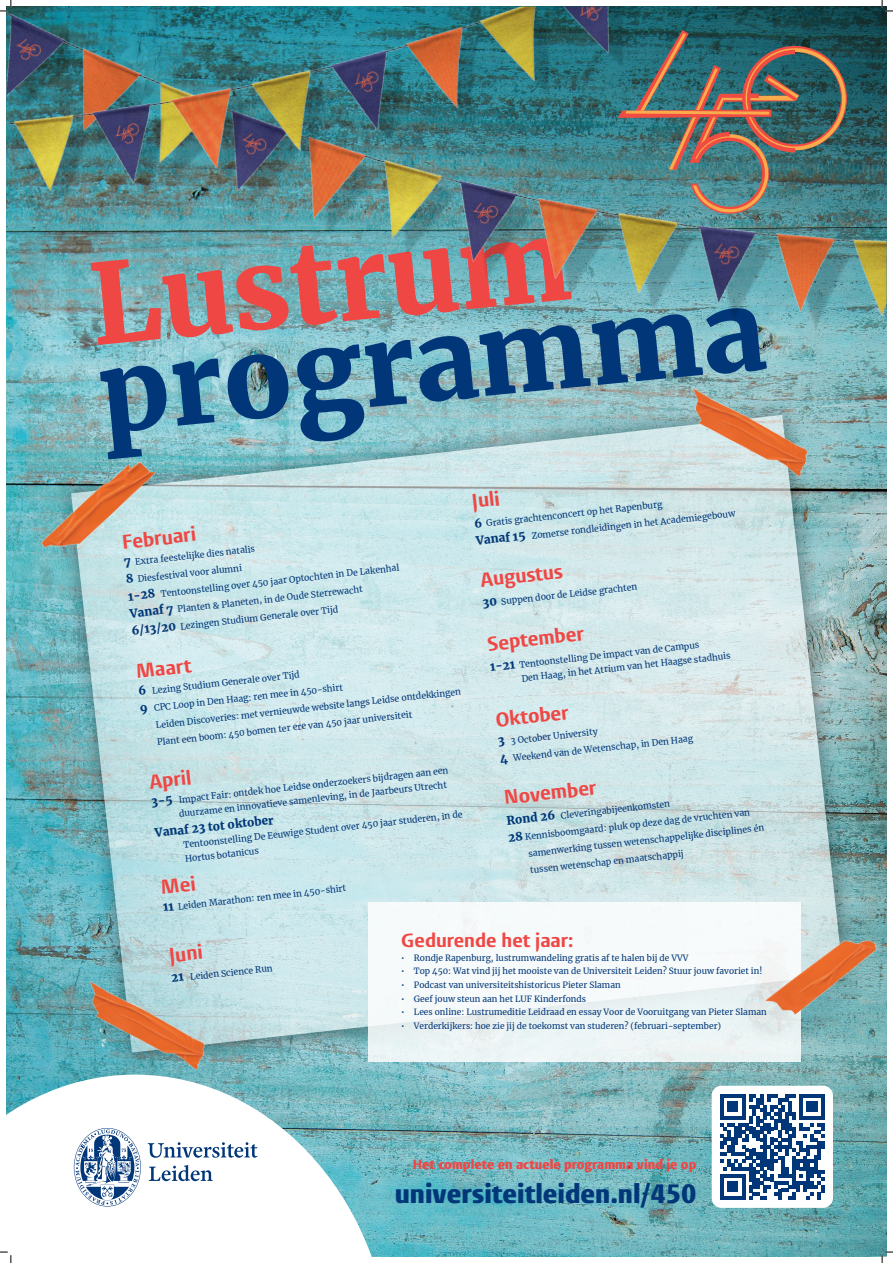
<style>
.page{position:relative;width:893px;height:1263px;background:#fff}
.page>*{position:absolute;margin:0;border:0;box-sizing:border-box;transform-origin:0 0}
.t1{font:900 111px "Merriweather";color:#013778}
.t2{font:900 111px "Merriweather";color:#ef4744}
.t3{font:900 27.6px "Vestula Pro";color:#013778}
.t4{font:700 20.55px "Vestula Pro";color:#ef4744}
.t5{font:700 19.95px "Vestula Pro";color:#ef4744}
.t6{font:900 13.8px "Vestula Pro";color:#ef4744}
.t7{font:900 11.7px "Merriweather";color:#013778}
.t8{font:8.85px/17.2px "Merriweather";color:#013778}
.t9{font:8.55px "Merriweather";color:#013778}
.s1{font-weight:900;font-size:11.7px}
</style>
<div class="page">
<img style="left:687px;top:425px;width:199px;height:831px">
<div style="left:53px;top:396px;width:810px;height:677px;background:#000;opacity:.75"></div>
<svg style="left:687px;top:425px;width:156px;height:627px"></svg>
<svg style="left:687px;top:903px;width:114px;height:159px;fill:#f4f7f7"></svg>
<img style="left:6px;top:425px;width:671px;height:831px">
<svg style="left:6px;top:1074px;width:386px;height:182px"></svg>
<svg style="left:148px;top:1142px;width:110px;height:39px"></svg>
<svg style="left:74px;top:1128px;width:67px;height:78px"></svg>
<div style="left:712px;top:1086px;width:121px;height:122px;background:#fff;border-radius:10px"></div>
<svg style="left:720px;top:1094px;width:105px;height:105px"></svg>
<div style="left:6px;top:7px;width:880px;height:418px;background:#000;opacity:.17"></div>
<img style="left:6px;top:7px;width:880px;height:384px">
<div style="left:6px;top:7px;width:670px;height:301px;background:#000;opacity:.17"></div>
<img style="left:6px;top:7px;width:656px;height:227px">
<img style="left:37px;top:452px;width:124px;height:103px">
<img style="left:687px;top:385px;width:127px;height:98px">
<img style="left:84px;top:978px;width:127px;height:98px">
<img style="left:762px;top:937px;width:118px;height:81px">
<svg style="left:618px;top:30px;width:229px;height:184px"></svg>
<svg style="left:0;top:0;width:12px;height:12px"></svg>
<svg style="left:0;top:1252px;width:12px;height:11px"></svg>
<svg style="left:882px;top:0;width:11px;height:12px"></svg>
<svg style="left:882px;top:1252px;width:11px;height:11px"></svg>
<svg style="left:161px;top:875px;width:34px;height:19px"></svg>
<h1 class="t2" style="left:82px;top:230px;width:483px;rotate:-6deg">Lustrum</h1>
<h1 class="t1" style="left:91px;top:318px;width:670px;rotate:-6deg">programma</h1>
<h3 class="t4" style="left:121px;top:529px;width:76px;rotate:-6deg">Februari</h3>
<p class="t8" style="left:123px;top:554px;width:275px;rotate:-6deg"><span class="s1">7</span> Extra feestelijke dies natalis<br><span class="s1">8</span> Diesfestival voor alumni<br><span class="s1">1-28</span> Tentoonstelling over 450 jaar Optochten in De Lakenhal <span class="s1">Vanaf 7</span> Planten &amp; Planeten, in de Oude Sterrewacht <span class="s1">6/13/20</span> Lezingen Studium Generale over Tijd</p>
<h3 class="t4" style="left:135px;top:658px;width:57px;rotate:-6deg">Maart</h3>
<p class="t8" style="left:137px;top:683px;width:164px;rotate:-6deg"><span class="s1">6</span> Lezing Studium Generale over Tijd</p>
<p class="t8" style="left:139px;top:700px;width:205px;rotate:-6deg"><span class="s1">9</span> CPC Loop in Den Haag: ren mee in 450-shirt</p>
<p class="t8" style="left:155px;top:715px;width:308px;rotate:-6deg">Leiden Discoveries: met vernieuwde website langs Leidse ontdekkingen</p>
<p class="t8" style="left:156px;top:733px;width:258px;rotate:-6deg">Plant een boom: 450 bomen ter ere van 450 jaar universiteit</p>
<h3 class="t4" style="left:148px;top:769px;width:44px;rotate:-6deg">April</h3>
<p class="t8" style="left:177px;top:792px;width:274px;line-height:14.1px;text-indent:-26px;rotate:-6deg"><span class="s1">3-5</span> Impact Fair: ontdek hoe Leidse onderzoekers bijdragen aan een duurzame en innovatieve samenleving, in de Jaarbeurs Utrecht</p>
<h3 class="t7" style="left:154px;top:824px;width:121px;rotate:-6deg">Vanaf 23 tot oktober</h3>
<p class="t8" style="left:183px;top:837px;width:282px;line-height:14.5px;rotate:-6deg">Tentoonstelling De Eeuwige Student over 450 jaar studeren, in de<br>Hortus botanicus</p>
<p class="t8" style="left:162px;top:899px;width:186px;rotate:-6deg"><span class="s1">11</span> Leiden Marathon: ren mee in 450-shirt</p>
<h3 class="t4" style="left:470px;top:488px;width:29px;rotate:-6deg">Juli</h3>
<p class="t8" style="left:473px;top:515px;width:262px;rotate:-6deg"><span class="s1">6</span> Gratis grachtenconcert op het Rapenburg<br><span class="s1">Vanaf 15</span> Zomerse rondleidingen in het Academiegebouw</p>
<h3 class="t4" style="left:479px;top:567px;width:85px;rotate:-6deg">Augustus</h3>
<p class="t8" style="left:482px;top:594px;width:157px;rotate:-6deg"><span class="s1">30</span> Suppen door de Leidse grachten</p>
<h3 class="t4" style="left:486px;top:631px;width:99px;rotate:-6deg">September</h3>
<p class="t8" style="left:519px;top:657px;width:212px;line-height:14px;text-indent:-30px;rotate:-6deg"><span class="s1">1-21</span> Tentoonstelling De impact van de Campus<br>Den Haag, in het Atrium van het Haagse stadhuis</p>
<h3 class="t4" style="left:494px;top:707px;width:75px;rotate:-6deg">Oktober</h3>
<p class="t8" style="left:497px;top:733px;width:196px;rotate:-6deg"><span class="s1">3</span> 3 October University<br><span class="s1">4</span> Weekend van de Wetenschap, in Den Haag</p>
<h3 class="t4" style="left:503px;top:784px;width:94px;rotate:-6deg">November</h3>
<p class="t8" style="left:506px;top:812px;width:166px;rotate:-6deg"><span class="s1">Rond 26</span> Cleveringabijeenkomsten</p>
<p class="t8" style="left:508px;top:829px;width:244px;rotate:-6deg"><span class="s1">28</span> Kennisboomgaard: pluk op deze dag de vruchten van</p>
<p class="t8" style="left:527px;top:844px;width:239px;rotate:-6deg">samenwerking tussen wetenschappelijke disciplines én</p>
<p class="t8" style="left:529px;top:861px;width:156px;rotate:-6deg">tussen wetenschap en maatschappij</p>
<h3 class="t4" style="left:168px;top:942px;width:35px;rotate:-6deg">Juni</h3>
<p class="t8" style="left:171px;top:970px;width:103px;rotate:-6deg"><span class="s1">21</span> Leiden Science Run</p>
<h3 class="t5" style="left:401px;top:928px;width:174px">Gedurende het jaar:</h3>
<p class="t9" style="left:401px;top:952px;width:289px">• Rondje Rapenburg, lustrumwandeling gratis af te halen bij de VVV</p>
<p class="t9" style="left:401px;top:965px;width:363px">• Top 450: Wat vind jij het mooiste van de Universiteit Leiden? Stuur jouw favoriet in!</p>
<p class="t9" style="left:401px;top:979px;width:221px">• Podcast van universiteitshistoricus Pieter Slaman</p>
<p class="t9" style="left:401px;top:993px;width:186px">• Geef jouw steun aan het LUF Kinderfonds</p>
<p class="t9" style="left:401px;top:1006px;width:367px">• Lees online: Lustrumeditie Leidraad en essay Voor de Vooruitgang van Pieter Slaman</p>
<p class="t9" style="left:401px;top:1020px;width:321px">• Verderkijkers: hoe zie jij de toekomst van studeren? (februari-september)</p>
<h3 class="t6" style="left:413px;top:1156px;width:285px">Het complete en actuele programma vind je op</h3>
<h2 class="t3" style="left:395px;top:1176px;width:303px">universiteitleiden.nl/450</h2>
</div>
